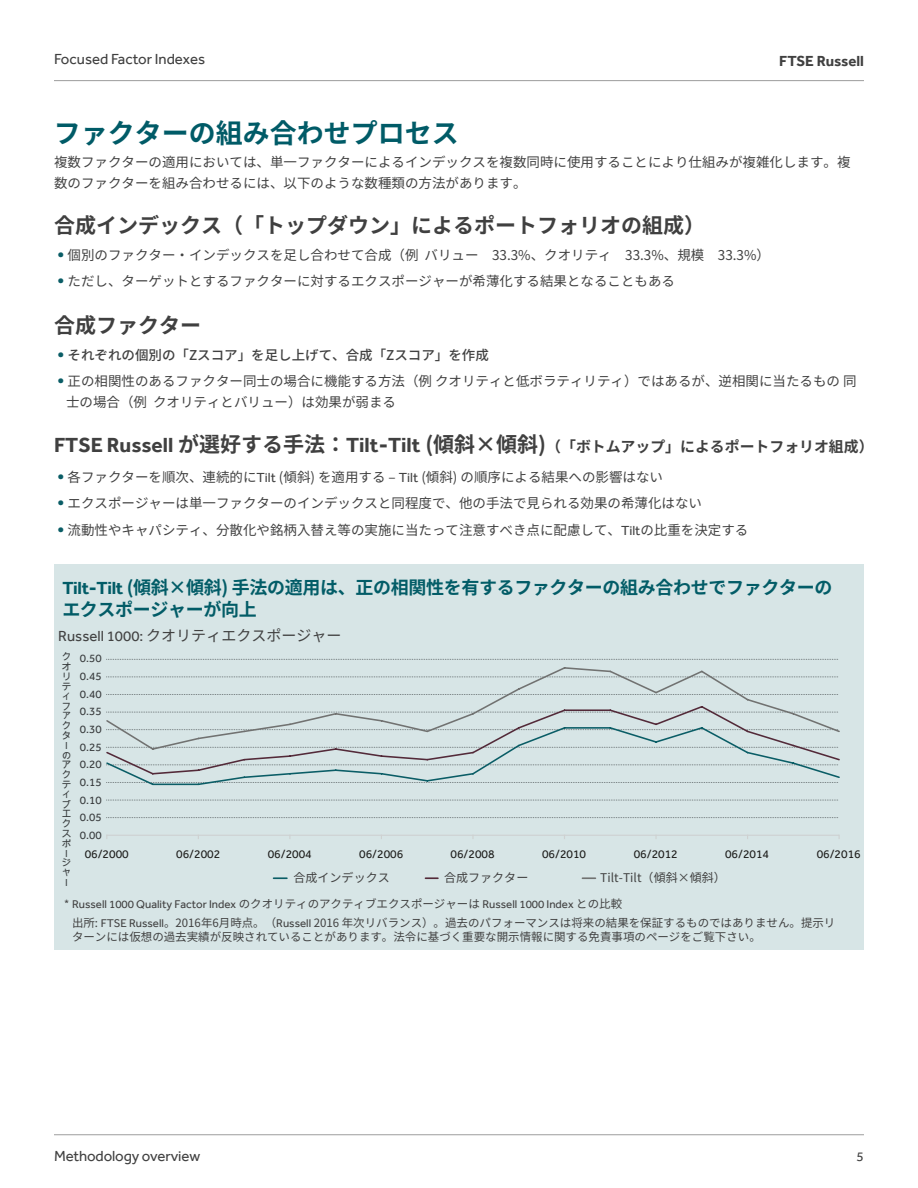
<style>
.page{position:relative;width:918px;height:1188px;background:#fff}
.page>*{position:absolute;margin:0;border:0;box-sizing:border-box;transform-origin:0 0}
.t1{font:700 27px "Source Han Sans JP";color:#005b67}
.t2{font:700 21px "Source Han Sans JP";color:#404040}
.t3{font:700 18px/21.6px "Source Han Sans JP";letter-spacing:-.02em;color:#025c67}
.t4{font:15px "Source Han Sans JP";color:#414141}
.t5{font:15px "Effra";color:#404040}
.t6{font:15px "Effra";letter-spacing:-.01em;color:#414141}
.t7{font:700 15px "Effra";color:#404040}
.t8{font:700 14.85px "Source Han Sans JP";color:#404040}
.t9{font:13.5px/25.5px "Source Han Sans JP";color:#414141}
.t10{font:13.5px "Effra";color:#404040}
.t11{font:12px "Effra";color:#1d1d1b}
.t12{font:12px "Source Han Sans JP";letter-spacing:.005em;color:#414141}
.t13{font:11.55px/13.8px "Source Han Sans JP";color:#414141}
.t14{font:11.55px "Effra";color:#414141}
.t15{font:11.55px/17.7px "Effra";color:#383b3d;text-align:justify}
.t16{font:700 9.75px/9.8px "M Hei HKS";color:#383c3d;text-align:center}
.s1{font-family:"M Hei HKS";font-weight:500;color:#0a5d66}
.s2{font-weight:500}
.s3{font-family:"Effra";font-size:21px}
.s4{font-size:21px}
.s5{font-family:"Effra"}
.s6{font-family:"M Hei HKS";font-weight:500}
.s7{font-family:"Source Han Sans JP"}
</style>
<div class="page">
<hr style="left:54px;top:1134px;width:810px;height:1px;background:#9d9d9d">
<hr style="left:54px;top:80px;width:810px;height:1px;background:#9d9d9d">
<div style="left:54px;top:564px;width:810px;height:386px;background:#d7e5e6"></div>
<hr style="left:106px;top:835px;width:733px;height:1px;background:#ced1d1">
<svg style="left:107px;top:659px;width:731px;height:1px"></svg>
<svg style="left:108px;top:800px;width:730px;height:1px"></svg>
<svg style="left:107px;top:817px;width:731px;height:1px"></svg>
<svg style="left:274px;top:877px;width:13px;height:2px"></svg>
<svg style="left:425px;top:877px;width:13px;height:2px"></svg>
<svg style="left:582px;top:877px;width:13px;height:2px"></svg>
<svg style="left:106px;top:776px;width:734px;height:10px"></svg>
<svg style="left:106px;top:751px;width:734px;height:25px"></svg>
<svg style="left:106px;top:667px;width:734px;height:84px"></svg>
<p class="t5" style="left:54px;top:50px;width:153px">Focused Factor Indexes</p>
<p class="t7" style="left:779px;top:52px;width:86px">FTSE Russell</p>
<h1 class="t1" style="left:54px;top:117px;width:407px">ファクターの組み合わせプロセス</h1>
<p class="t9" style="left:54px;top:152px;width:798px;line-height:21px">複数ファクターの適用においては、単一ファクターによるインデックスを複数同時に使用することにより仕組みが複雑化します。複数のファクターを組み合わせるには、以下のような数種類の方法があります。</p>
<h2 class="t2" style="left:54px;top:213px;width:652px">合成インデックス（「トップダウン」によるポートフォリオの組成）</h2>
<p class="t9" style="left:54px;top:243px;width:718px"><span class="s1">‧</span>個別のファクター・インデックスを足し合わせて合成（例 バリュー　33.3%、クオリティ　33.3%、規模　33.3%）<span class="s1">‧</span>ただし、ターゲットとするファクターに対するエクスポージャーが希薄化する結果となることもある</p>
<h2 class="t2" style="left:54px;top:313px;width:148px">合成ファクター</h2>
<p class="t9" style="left:54px;top:343px;width:804px"><span class="s1">‧</span><span class="s2">それぞれの個別の「Zスコア」を足し上げて、合成「Zスコア」を作成<br></span><span class="s1">‧</span>正の相関性のあるファクター同士の場合に機能する方法（例 クオリティと低ボラティリティ）ではあるが、逆相関に当たるもの 同</p>
<p class="t9" style="left:66px;top:389px;width:332px">士の場合（例 クオリティとバリュー）は効果が弱まる</p>
<p class="t8" style="left:54px;top:438px;width:821px"><span class="s3">FTSE Russell</span> <span class="s4">が選好する手法：</span><span class="s3">Tilt-Tilt</span> <span class="s4">(傾斜×傾斜)</span>（「ボトムアップ」によるポートフォリオ組成）</p>
<p class="t9" style="left:54px;top:465px;width:649px"><span class="s1">‧</span>各ファクターを順次、連続的に<span class="s5">Tilt</span> (傾斜) を適用する ‒ <span class="s5">Tilt</span> (傾斜) の順序による結果への影響はない<br><span class="s1">‧</span>エクスポージャーは単一ファクターのインデックスと同程度で、他の手法で見られる効果の希薄化はない</p>
<p class="t9" style="left:54px;top:518px;width:696px"><span class="s1">‧</span>流動性やキャパシティ、分散化や銘柄入替え等の実施に当たって注意すべき点に配慮して、<span class="s5">Tilt</span>の比重を決定する</p>
<h3 class="t3" style="left:62px;top:577px;width:772px"><span class="s5">Tilt-Tilt</span> (傾斜×傾斜) 手法の適用は、正の相関性を有するファクターの組み合わせでファクターのエクスポージャーが向上</h3>
<p class="t4" style="left:58px;top:627px;width:285px"><span class="s5">Russell 1000:</span> クオリティエクスポージャー</p>
<p class="t16" style="left:62px;top:651px;width:11px">クオリティファクタ<br>Iのアクティブエクスポ<br>Iジャ<br>I</p>
<p class="t15" style="left:80px;top:649px;width:23px">0.50<br>0.45<br>0.40<br>0.35<br>0.30<br>0.25<br>0.20<br>0.15<br>0.10</p>
<p class="t15" style="left:80px;top:826px;width:23px">0.00</p>
<p class="t15" style="left:80px;top:808px;width:23px">0.05</p>
<p class="t11" style="left:85px;top:847px;width:46px">06/2000</p>
<p class="t11" style="left:176px;top:847px;width:46px">06/2002</p>
<p class="t11" style="left:268px;top:847px;width:46px">06/2004</p>
<p class="t11" style="left:359px;top:847px;width:46px">06/2006</p>
<p class="t11" style="left:451px;top:847px;width:46px">06/2008</p>
<p class="t11" style="left:542px;top:847px;width:46px">06/2010</p>
<p class="t11" style="left:634px;top:847px;width:46px">06/2012</p>
<p class="t11" style="left:725px;top:847px;width:46px">06/2014</p>
<p class="t11" style="left:817px;top:847px;width:46px">06/2016</p>
<p class="t12" style="left:294px;top:871px;width:98px">合成インデックス</p>
<p class="t12" style="left:444px;top:871px;width:86px">合成ファクター</p>
<p class="t12" style="left:600px;top:871px;width:127px">Tilt-Tilt（傾斜×傾斜）</p>
<p class="t14" style="left:64px;top:897px;width:559px"><span class="s6">*</span> Russell 1000 Quality Factor Index <span class="s7">のクオリティのアクティブエクスポージャーは</span> Russell 1000 Index <span class="s7">との比較</span></p>
<p class="t13" style="left:72px;top:916px;width:765px">出所: <span class="s5">FTSE Russell</span>。2016年6月時点。（<span class="s5">Russell</span> 2016 年次リバランス）。過去のパフォーマンスは将来の結果を保証するものではありません。提示リターンには仮想の過去実績が反映されていることがあります。法令に基づく重要な開示情報に関する免責事項のページをご覧下さい。</p>
<p class="t6" style="left:54px;top:1147px;width:148px">Methodology overview</p>
<p class="t10" style="left:857px;top:1149px;width:9px">5</p>
</div>
